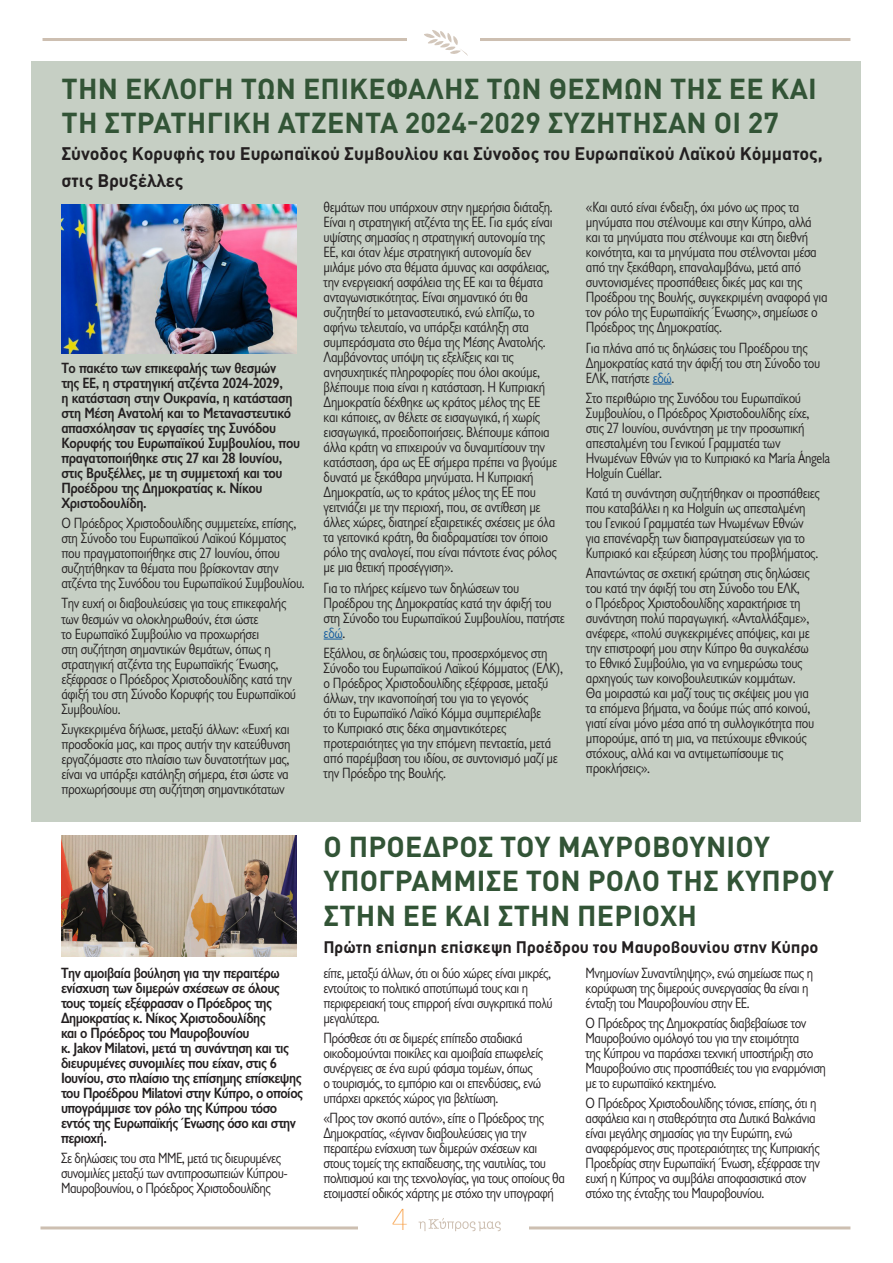
<style>
.page{position:relative;width:893px;height:1263px;background:#fff}
.page>*{position:absolute;margin:0;border:0;box-sizing:border-box;transform-origin:0 0}
.t1{font:200 30px "Avenir Next";color:#f68b1f}
.t2{font:700 28.5px/34.5px "DIN Pro";letter-spacing:.01em;color:#325436}
.t3{font:700 18px "DIN Pro";color:#231f20}
.t4{font:700 16.5px "DIN Pro";color:#231f20}
.t5{font:15px/15px "Gill Sans Hel Semi Condenced";letter-spacing:-.025em;color:#231f20}
.t6{font:700 15px/15px "Gill Sans Hel Semi Condenced";letter-spacing:-.035em;color:#231f20}
.s1{color:#175d9e}
.s2{font-family:"Arial Narrow";font-size:13.5px}
</style>
<div class="page">
<hr style="left:40px;top:1226px;width:810px;height:3px;background:#cdbfb1">
<hr style="left:43px;top:38px;width:807px;height:3px;background:#cdbfb1">
<div style="left:358px;top:1208px;width:171px;height:42px;background:#fff"></div>
<div style="left:407px;top:19px;width:73px;height:43px;background:#fff"></div>
<svg style="left:418px;top:1218px;width:83px;height:13px"></svg>
<svg style="left:424px;top:30px;width:44px;height:26px"></svg>
<div style="left:31px;top:62px;width:829px;height:760px;background:#c6cfc4"></div>
<svg style="left:324px;top:639px;width:18px;height:1px"></svg>
<svg style="left:653px;top:384px;width:18px;height:1px"></svg>
<img style="left:61px;top:204px;width:235px;height:150px">
<img style="left:61px;top:835px;width:235px;height:122px">
<p class="t2" style="left:61px;top:70px;width:757px">ΤΗΝ ΕΚΛΟΓΉ ΤΩΝ ΕΠΙΚΕΦΑΛΉΣ ΤΩΝ ΘΕΣΜΏΝ ΤΗΣ ΕΕ ΚΑΙ</p>
<p class="t2" style="left:61px;top:105px;width:719px">ΤΗ ΣΤΡΑΤΗΓΙΚΉ ΑΤΖΈΝΤΑ 2024-2029 ΣΥΖΉΤΗΣΑΝ ΟΙ 27</p>
<p class="t3" style="left:61px;top:142px;width:763px">Σύνοδος Κορυφής του Ευρωπαϊκού Συμβουλίου και Σύνοδος του Ευρωπαϊκού Λαϊκού Κόμματος,</p>
<p class="t3" style="left:61px;top:169px;width:124px">στις Βρυξέλλες</p>
<p class="t6" style="left:61px;top:361px;width:240px">Το πακέτο των επικεφαλής των θεσμών<br>της ΕΕ, η στρατηγική ατζέντα 2024-2029,<br>η κατάσταση στην Ουκρανία, η κατάσταση στη Μέση Ανατολή και το Μεταναστευτικό απασχόλησαν τις εργασίες της Συνόδου Κορυφής του Ευρωπαϊκού Συμβουλίου, που πραγατοποιήθηκε στις 27 και 28 Ιουνίου, στις Βρυξέλλες, με τη συμμετοχή και του Προέδρου της Δημοκρατίας κ. Νίκου Χριστοδουλίδη.</p>
<p class="t5" style="left:61px;top:516px;width:245px">Ο Πρόεδρος Χριστοδουλίδης συμμετείχε, επίσης, στη Σύνοδο του Ευρωπαϊκού Λαϊκού Κόμματος που πραγματοποιήθηκε στις 27 Ιουνίου, όπου συζητήθηκαν τα θέματα που βρίσκονταν στην ατζέντα της Συνόδου του Ευρωπαϊκού Συμβουλίου.</p>
<p class="t5" style="left:61px;top:596px;width:237px">Την ευχή οι διαβουλεύσεις για τους επικεφαλής των θεσμών να ολοκληρωθούν, έτσι ώστε<br>το Ευρωπαϊκό Συμβούλιο να προχωρήσει<br>στη συζήτηση σημαντικών θεμάτων, όπως η στρατηγική ατζέντα της Ευρωπαϊκής Ένωσης, εξέφρασε ο Πρόεδρος Χριστοδουλίδης κατά την άφιξή του στη Σύνοδο Κορυφής του Ευρωπαϊκού Συμβουλίου.</p>
<p class="t5" style="left:61px;top:721px;width:231px">Συγκεκριμένα δήλωσε, μεταξύ άλλων: «Ευχή και προσδοκία μας, και προς αυτήν την κατεύθυνση εργαζόμαστε στο πλαίσιο των δυνατοτήτων μας, είναι να υπάρξει κατάληξη σήμερα, έτσι ώστε να προχωρήσουμε στη συζήτηση σημαντικότατων</p>
<p class="t6" style="left:61px;top:966px;width:244px">Την αμοιβαία βούληση για την περαιτέρω ενίσχυση των διμερών σχέσεων σε όλους τους τομείς εξέφρασαν ο Πρόεδρος της Δημοκρατίας κ. Νίκος Χριστοδουλίδης<br>και ο Πρόεδρος του Μαυροβουνίου<br>κ. Jakov Milatovi, μετά τη συνάντηση και τις διευρυμένες συνομιλίες που είχαν, στις 6<br>Ιουνίου, στο πλαίσιο της επίσημης επίσκεψης του Προέδρου Milatovi στην Κύπρο, ο οποίος υπογράμμισε τον ρόλο της Κύπρου τόσο εντός της Ευρωπαϊκής Ένωσης όσο και στην περιοχή.</p>
<p class="t5" style="left:61px;top:1151px;width:228px">Σε δηλώσεις του στα ΜΜΕ, μετά τις διευρυμένες συνομιλίες μεταξύ των αντιπροσωπειών Κύπρου-<br>Μαυροβουνίου, ο Πρόεδρος Χριστοδουλίδης</p>
<p class="t5" style="left:324px;top:200px;width:235px">θεμάτων που υπάρχουν στην ημερήσια διάταξη.<br>Είναι η στρατηγική ατζέντα της ΕΕ. Για εμάς είναι υψίστης σημασίας η στρατηγική αυτονομία της ΕΕ, και όταν λέμε στρατηγική αυτονομία δεν μιλάμε μόνο στα θέματα άμυνας και ασφάλειας, την ενεργειακή ασφάλεια της ΕΕ και τα θέματα ανταγωνιστικότητας. Είναι σημαντικό ότι θα συζητηθεί το μεταναστευτικό, ενώ ελπίζω, το αφήνω τελευταίο, να υπάρξει κατάληξη στα συμπεράσματα στο θέμα της Μέσης Ανατολής.<br>Λαμβάνοντας υπόψη τις εξελίξεις και τις ανησυχητικές πληροφορίες που όλοι ακούμε, βλέπουμε ποια είναι η κατάσταση. Η Κυπριακή Δημοκρατία δέχθηκε ως κράτος μέλος της ΕΕ και κάποιες, αν θέλετε σε εισαγωγικά, ή χωρίς εισαγωγικά, προειδοποιήσεις. Βλέπουμε κάποια άλλα κράτη να επιχειρούν να δυναμιτίσουν την κατάσταση, άρα ως ΕΕ σήμερα πρέπει να βγούμε δυνατά με ξεκάθαρα μηνύματα. Η Κυπριακή Δημοκρατία, ως το κράτος μέλος της ΕΕ που γειτνιάζει με την περιοχή, που, σε αντίθεση με άλλες χώρες, διατηρεί εξαιρετικές σχέσεις με όλα τα γειτονικά κράτη, θα διαδραματίσει τον όποιο ρόλο της αναλογεί, που είναι πάντοτε ένας ρόλος με μια θετική προσέγγιση».</p>
<p class="t5" style="left:324px;top:580px;width:243px">Για το πλήρες κείμενο των δηλώσεων του Προέδρου της Δημοκρατίας κατά την άφιξή του στη Σύνοδο του Ευρωπαϊκού Συμβουλίου, πατήστε <span class="s1">εδώ</span>.</p>
<p class="t5" style="left:324px;top:645px;width:241px">Εξάλλου, σε δηλώσεις του, προσερχόμενος στη Σύνοδο του Ευρωπαϊκού Λαϊκού Κόμματος (ΕΛΚ), o Πρόεδρος Χριστοδουλίδης εξέφρασε, μεταξύ άλλων, την ικανοποίησή του για το γεγονός<br>ότι το Ευρωπαϊκό Λαϊκό Κόμμα συμπεριέλαβε<br>το Κυπριακό στις δέκα σημαντικότερες προτεραιότητες για την επόμενη πενταετία, μετά από παρέμβαση του ιδίου, σε συντονισμό μαζί με την Πρόεδρο της Βουλής.</p>
<p class="t5" style="left:586px;top:200px;width:243px">«Και αυτό είναι ένδειξη, όχι μόνο ως προς τα μηνύματα που στέλνουμε και στην Κύπρο, αλλά και τα μηνύματα που στέλνουμε και στη διεθνή κοινότητα, και τα μηνύματα που στέλνονται μέσα από την ξεκάθαρη, επαναλαμβάνω, μετά από συντονισμένες προσπάθειες δικές μας και της Προέδρου της Βουλής, συγκεκριμένη αναφορά για τον ρόλο της Ευρωπαϊκής Ένωσης», σημείωσε ο Πρόεδρος της Δημοκρατίας.</p>
<p class="t5" style="left:586px;top:340px;width:236px">Για πλάνα από τις δηλώσεις του Προέδρου της<br>Δημοκρατίας κατά την άφιξή του στη Σύνοδο του<br>ΕΛΚ, πατήστε <span class="s1">εδώ</span>.</p>
<p class="t5" style="left:586px;top:390px;width:246px">Στο περιθώριο της Συνόδου του Ευρωπαϊκού Συμβουλίου, ο Πρόεδρος Χριστοδουλίδης είχε, στις 27 Ιουνίου, συνάντηση με την προσωπική απεσταλμένη του Γενικού Γραμματέα των Ηνωμένων Εθνών για το Κυπριακό κα Mar<span class="s2">í</span>a <span class="s2">Á</span>ngela Holgu<span class="s2">í</span>n Cuéllar.</p>
<p class="t5" style="left:586px;top:485px;width:236px">Κατά τη συνάντηση συζητήθηκαν οι προσπάθειες που καταβάλλει η κα Holgu<span class="s2">í</span>n ως απεσταλμένη του Γενικού Γραμματέα των Ηνωμένων Εθνών για επανέναρξη των διαπραγματεύσεων για το Κυπριακό και εξεύρεση λύσης του προβλήματος.</p>
<p class="t5" style="left:586px;top:565px;width:230px">Απαντώντας σε σχετική ερώτηση στις δηλώσεις του κατά την άφιξή του στη Σύνοδο του ΕΛΚ,<br>ο Πρόεδρος Χριστοδουλίδης χαρακτήρισε τη συνάντηση πολύ παραγωγική. «Ανταλλάξαμε», ανέφερε, «πολύ συγκεκριμένες απόψεις, και με την επιστροφή μου στην Κύπρο θα συγκαλέσω το Εθνικό Συμβούλιο, για να ενημερώσω τους αρχηγούς των κοινοβουλευτικών κομμάτων.<br>Θα μοιραστώ και μαζί τους τις σκέψεις μου για τα επόμενα βήματα, να δούμε πώς από κοινού, γιατί είναι μόνο μέσα από τη συλλογικότητα που μπορούμε, από τη μια, να πετύχουμε εθνικούς στόχους, αλλά και να αντιμετωπίσουμε τις προκλήσεις».</p>
<p class="t2" style="left:323px;top:828px;width:448px">Ο ΠΡΌΕΔΡΟΣ ΤΟΥ ΜΑΥΡΟΒΟΥΝΊΟΥ</p>
<p class="t2" style="left:323px;top:863px;width:512px">ΥΠΟΓΡΆΜΜΙΣΕ ΤΟΝ ΡΌΛΟ ΤΗΣ ΚΎΠΡΟΥ<br>ΣΤΗΝ ΕΕ ΚΑΙ ΣΤΗΝ ΠΕΡΙΟΧΉ</p>
<p class="t4" style="left:323px;top:936px;width:497px">Πρώτη επίσημη επίσκεψη Προέδρου του Μαυροβουνίου στην Κύπρο</p>
<p class="t5" style="left:323px;top:966px;width:231px">είπε, μεταξύ άλλων, ότι οι δύο χώρες είναι μικρές, εντούτοις το πολιτικό αποτύπωμά τους και η περιφερειακή τους επιρροή είναι συγκριτικά πολύ μεγαλύτερα.</p>
<p class="t5" style="left:323px;top:1031px;width:221px">Πρόσθεσε ότι σε διμερές επίπεδο σταδιακά οικοδομούνται ποικίλες και αμοιβαία επωφελείς συνέργειες σε ένα ευρύ φάσμα τομέων, όπως<br>ο τουρισμός, το εμπόριο και οι επενδύσεις, ενώ υπάρχει αρκετός χώρος για βελτίωση.</p>
<p class="t5" style="left:323px;top:1111px;width:243px">«Προς τον σκοπό αυτόν», είπε ο Πρόεδρος της Δημοκρατίας, «έγιναν διαβουλεύσεις για την περαιτέρω ενίσχυση των διμερών σχέσεων και στους τομείς της εκπαίδευσης, της ναυτιλίας, του πολιτισμού και της τεχνολογίας, για τους οποίους θα ετοιμαστεί οδικός χάρτης με στόχο την υπογραφή</p>
<h1 class="t1" style="left:391px;top:1194px;width:18px">4</h1>
<p class="t5" style="left:586px;top:966px;width:229px">Μνημονίων Συναντίληψης», ενώ σημείωσε πως η κορύφωση της διμερούς συνεργασίας θα είναι η ένταξη του Μαυροβουνίου στην ΕΕ.</p>
<p class="t5" style="left:586px;top:1016px;width:242px">Ο Πρόεδρος της Δημοκρατίας διαβεβαίωσε τον Μαυροβούνιο ομόλογό του για την ετοιμότητα<br>της Κύπρου να παράσχει τεχνική υποστήριξη στο Μαυροβούνιο στις προσπάθειές του για εναρμόνιση με το ευρωπαϊκό κεκτημένο.</p>
<p class="t5" style="left:586px;top:1096px;width:236px">Ο Πρόεδρος Χριστοδουλίδης τόνισε, επίσης, ότι η ασφάλεια και η σταθερότητα στα Δυτικά Βαλκάνια είναι μεγάλης σημασίας για την Ευρώπη, ενώ αναφερόμενος στις προτεραιότητες της Κυπριακής Προεδρίας στην Ευρωπαϊκή Ένωση, εξέφρασε την ευχή η Κύπρος να συμβάλει αποφασιστικά στον στόχο της ένταξης του Μαυροβουνίου.</p>
</div>
